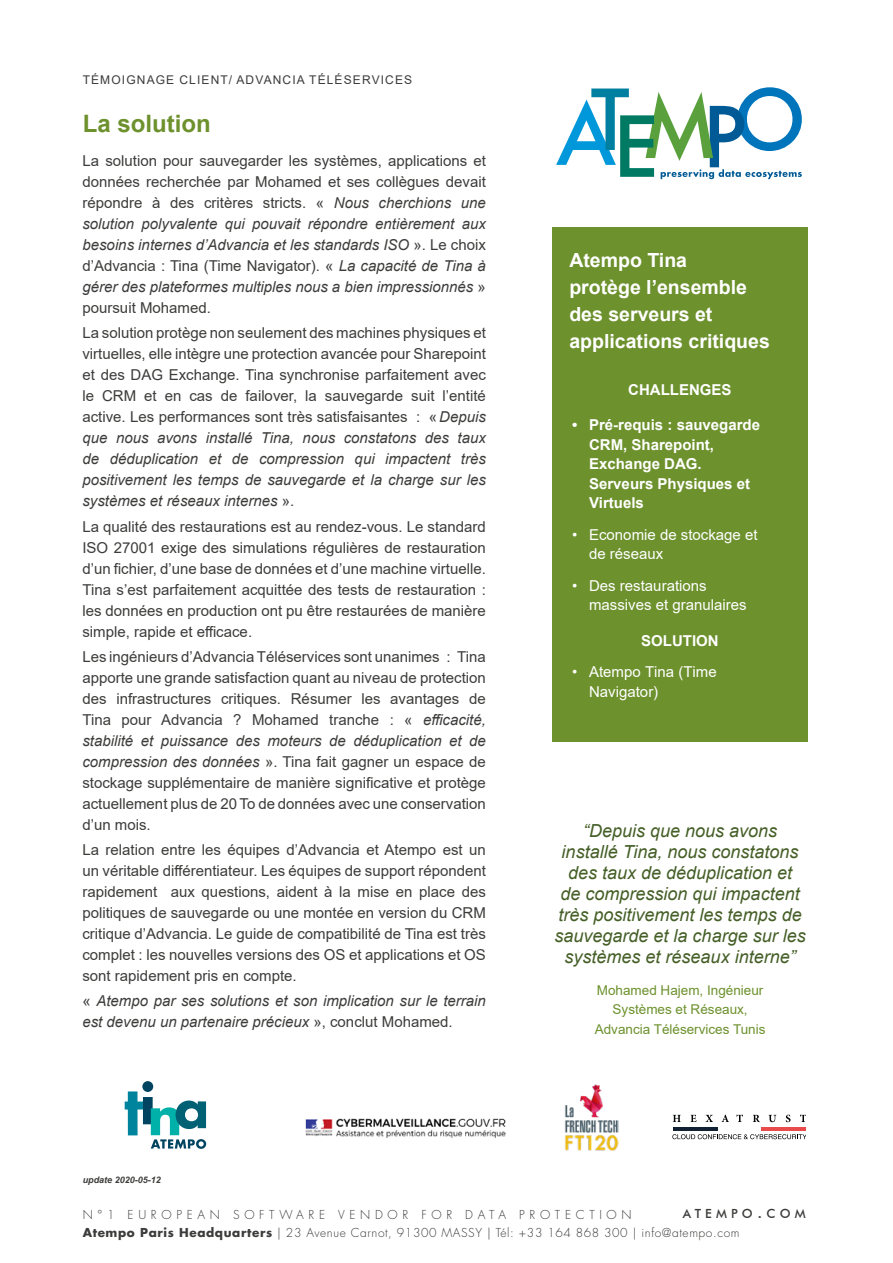
<style>
.page{position:relative;width:893px;height:1263px;background:#fff}
.page>*{position:absolute;margin:0;border:0;box-sizing:border-box;transform-origin:0 0}
.t1{font:700 24px "Arial";color:#6d912d}
.t2{font:700 19.5px/27px "Arial";color:#fff}
.t3{font:italic 18px/21px "Arial";color:#455f27;text-align:center}
.t4{font:15px/21px "Arial";color:#3c3c3b;text-align:justify}
.t5{font:italic 15px/21px "Arial";color:#3c3c3b}
.t6{font:700 15px/19.5px "Arial";color:#fff}
.t7{font:15px/19.5px "Arial";color:#fff}
.t8{font:13.5px/19.5px "Arial";color:#6d912d;text-align:center}
.t9{font:500 12.6px "Futura BT";letter-spacing:.33em;color:#3c3c3b}
.t10{font:300 12px "Futura Std";letter-spacing:.05em;color:#3c3c3b}
.t11{font:300 12px "Futura Std";letter-spacing:.39em;color:#3c3c3b}
.t12{font:12px "Arial";letter-spacing:.095em;color:#3c3c3b}
.t13{font:italic 700 9px "Arial";color:#3c3c3b}
.s1{font-style:italic}
.s2{font-style:normal}
.s3{font-size:18px}
.s4{font-weight:700}
</style>
<div class="page">
<svg style="left:556px;top:87px;width:246px;height:92px"></svg>
<div style="left:552px;top:227px;width:255px;height:515px;background:#6d912d"></div>
<img style="left:305px;top:1118px;width:201px;height:20px">
<svg style="left:673px;top:1115px;width:8px;height:7px"></svg>
<svg style="left:690px;top:1115px;width:6px;height:7px"></svg>
<svg style="left:705px;top:1115px;width:8px;height:7px"></svg>
<svg style="left:722px;top:1115px;width:7px;height:7px"></svg>
<svg style="left:736px;top:1114px;width:7px;height:8px"></svg>
<svg style="left:753px;top:1115px;width:7px;height:7px"></svg>
<svg style="left:769px;top:1115px;width:7px;height:7px"></svg>
<svg style="left:786px;top:1115px;width:4px;height:7px"></svg>
<svg style="left:800px;top:1114px;width:6px;height:8px"></svg>
<hr style="left:673px;top:1127px;width:45px;height:4px;background:#122034">
<hr style="left:761px;top:1127px;width:45px;height:4px;background:#e94a4c">
<svg style="left:672px;top:1134px;width:134px;height:5px"></svg>
<img style="left:565px;top:1084px;width:53px;height:67px">
<svg style="left:125px;top:1081px;width:81px;height:68px"></svg>
<p class="t12" style="left:83px;top:72px;width:331px">TÉMOIGNAGE CLIENT/ ADVANCIA TÉLÉSERVICES</p>
<h1 class="t1" style="left:83px;top:107px;width:130px">La solution</h1>
<p class="t4" style="left:82px;top:150px;width:405px">La solution pour sauvegarder les systèmes, applications et données recherchée par Mohamed et ses collègues devait répondre à des critères stricts. « <span class="s1">Nous cherchions une solution polyvalente qui pouvait répondre entièrement aux besoins internes d’Advancia et les standards ISO</span> ». Le choix d’Advancia : Tina (Time Navigator). « <span class="s1">La capacité de Tina à gérer des plateformes multiples nous a bien impressionnés</span> » poursuit Mohamed.</p>
<p class="t4" style="left:82px;top:323px;width:405px">La solution protège non seulement des machines physiques et virtuelles, elle intègre une protection avancée pour Sharepoint et des DAG Exchange. Tina synchronise parfaitement avec le CRM et en cas de failover, la sauvegarde suit l’entité active. Les performances sont très satisfaisantes : «<span class="s1">Depuis que nous avons installé Tina, nous constatons des taux de déduplication et de compression qui impactent très positivement les temps de sauvegarde et la charge sur les systèmes et réseaux internes</span> ».</p>
<p class="t4" style="left:82px;top:516px;width:405px">La qualité des restaurations est au rendez-vous. Le standard ISO 27001 exige des simulations régulières de restauration d’un fichier, d’une base de données et d’une machine virtuelle.<br>Tina s’est parfaitement acquittée des tests de restauration : les données en production ont pu être restaurées de manière simple, rapide et efficace.</p>
<p class="t4" style="left:82px;top:646px;width:405px">Les ingénieurs d’Advancia Téléservices sont unanimes : Tina apporte une grande satisfaction quant au niveau de protection des infrastructures critiques. Résumer les avantages de Tina pour Advancia ? Mohamed tranche : « <span class="s1">efficacité, stabilité et puissance des moteurs de déduplication et de compression des données</span> ». Tina fait gagner un espace de stockage supplémentaire de manière significative et protège actuellement plus de 20 To de données avec une conservation d’un mois.</p>
<p class="t4" style="left:82px;top:839px;width:405px">La relation entre les équipes d’Advancia et Atempo est un un véritable différentiateur. Les équipes de support répondent rapidement aux questions, aident à la mise en place des politiques de sauvegarde ou une montée en version du CRM critique d’Advancia. Le guide de compatibilité de Tina est très complet : les nouvelles versions des OS et applications et OS sont rapidement pris en compte.</p>
<p class="t5" style="left:82px;top:991px;width:405px"><span class="s2">«</span> Atempo par ses solutions et son implication sur le terrain est devenu un partenaire précieux <span class="s2">», conclut Mohamed.</span></p>
<p class="t13" style="left:83px;top:1174px;width:80px">update 2020-05-12</p>
<h2 class="t2" style="left:569px;top:247px;width:202px">Atempo Tina<br>protège l’ensemble des serveurs et applications critiques</h2>
<p class="t6" style="left:628px;top:380px;width:105px">CHALLENGES</p>
<p class="t6" style="left:589px;top:416px;width:172px;text-indent:-17px">• Pré-requis : sauvegarde<br>CRM, Sharepoint,<br>Exchange DAG.<br>Serveurs Physiques et<br>Virtuels</p>
<p class="t7" style="left:589px;top:525px;width:170px;text-indent:-17px">• Economie de stockage et de réseaux</p>
<p class="t7" style="left:589px;top:576px;width:159px;text-indent:-17px">• Des restaurations massives et granulaires</p>
<p class="t6" style="left:641px;top:631px;width:79px">SOLUTION</p>
<p class="t7" style="left:589px;top:662px;width:129px;text-indent:-17px">• Atempo Tina (Time<br>Navigator)</p>
<p class="t3" style="left:555px;top:820px;width:253px">“Depuis que nous avons installé Tina, nous constatons des taux de déduplication et<br>de compression qui impactent très positivement les temps de sauvegarde et la charge sur les systèmes et réseaux interne”</p>
<p class="t8" style="left:595px;top:980px;width:172px">Mohamed Hajem, Ingénieur<br>Systèmes et Réseaux,<br>Advancia Téléservices Tunis</p>
<p class="t9" style="left:683px;top:1205px;width:124px">ATEMPO<span class="s3">.</span>COM</p>
<p class="t10" style="left:83px;top:1225px;width:658px"><span class="s4">Atempo Paris Headquarters</span> | 23 Avenue Carnot, 91300 MASSY | Tél: +33 164 868 300 | info@atempo.com</p>
<p class="t11" style="left:83px;top:1207px;width:550px">N°1 EUROPEAN SOFTWARE VENDOR FOR DATA PROTECTION</p>
</div>
